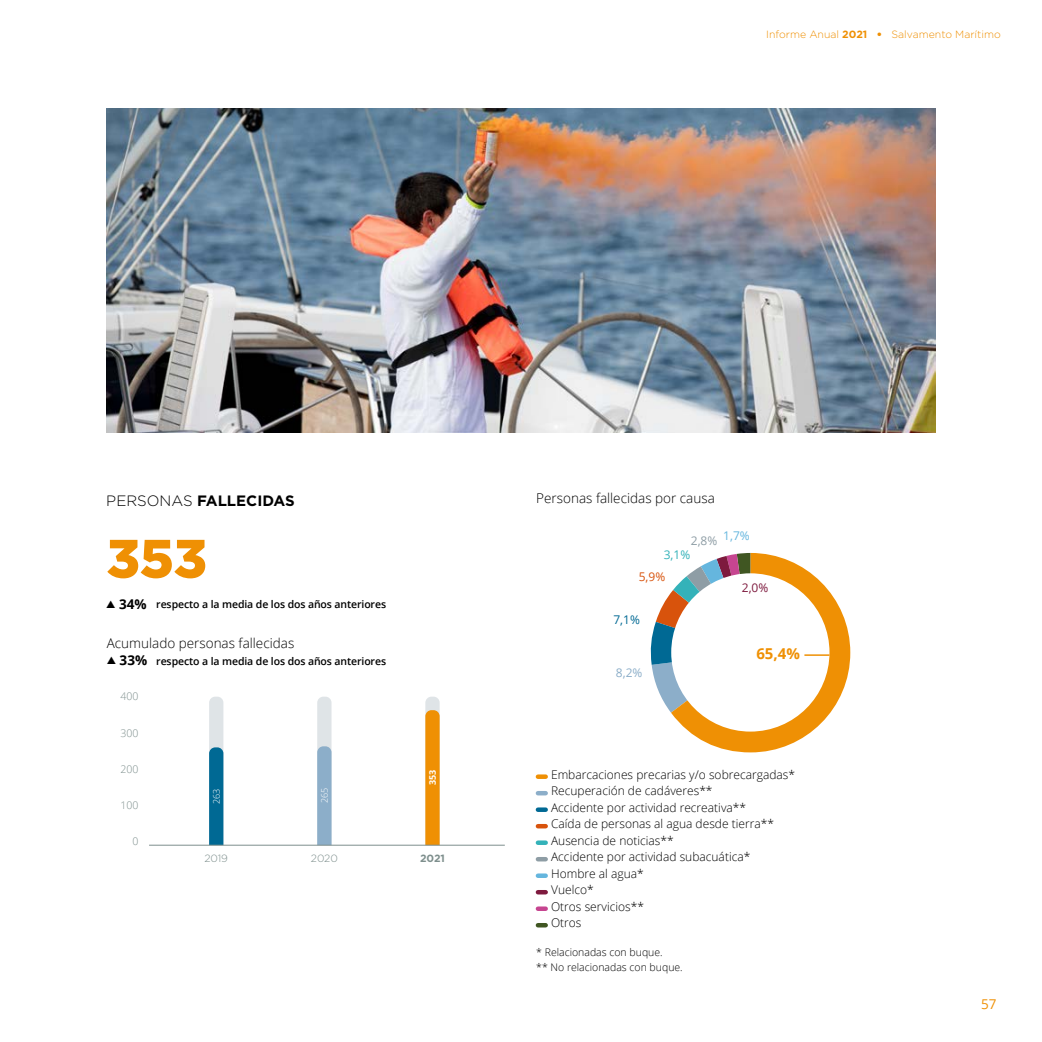
<style>
.page{position:relative;width:1042px;height:1042px;background:#fff}
.page>*{position:absolute;margin:0;border:0;box-sizing:border-box;transform-origin:0 0}
.t1{font:900 54px "Gotham Pro";color:#ef9004}
.t2{font:700 15px "Gotham";color:#000}
.t3{font:700 15px "Open Sans";color:#ef9004}
.t4{font:300 13.5px "Open Sans";color:#000}
.t5{font:13.5px "Open Sans";color:#ef9004}
.t6{font:300 12px/16.5px "Open Sans";color:#000}
.t7{font:12px "Open Sans";color:#8e9da5}
.t8{font:12px/21.9px "Open Sans";color:#34b2b9}
.t9{font:12px "Open Sans";color:#006994}
.t10{font:12px "Open Sans";color:#7e1a3e}
.t11{font:12px "Open Sans";color:#8caec9}
.t12{font:600 10.5px "Open Sans";letter-spacing:-.01em;color:#000}
.t13{font:300 10.5px/15px "Open Sans";color:#000}
.t14{font:300 10.5px "Gotham";color:#ef9004}
.t15{font:300 10.5px "Open Sans";letter-spacing:-.01em;color:#7e8f8d}
.t16{font:300 10.5px "Gotham";color:#7e8f8d}
.t17{font:700 10.5px "Gotham";color:#7e8f8d}
.t18{font:300 9px "Open Sans";letter-spacing:-.01em;color:#fff}
.t19{font:700 9px "Open Sans";color:#fff}
.s1{font-weight:700}
.s2{font-weight:900}
.s3{font-weight:300}
.s4{font-weight:700;font-size:13.5px}
.s5{color:#d8530c}
</style>
<div class="page">
<img style="left:106px;top:108px;width:829px;height:324px">
<svg style="left:317px;top:696px;width:14px;height:149px;background:#aac1d3"></svg>
<svg style="left:425px;top:696px;width:15px;height:149px;background:#ed9d25"></svg>
<svg style="left:209px;top:696px;width:14px;height:149px;background:#5095b1"></svg>
<svg style="left:538px;top:923px;width:8px;height:4px"></svg>
<div style="left:538px;top:906px;width:8px;height:5px;background:#c64590"></div>
<svg style="left:538px;top:890px;width:8px;height:4px"></svg>
<div style="left:538px;top:873px;width:8px;height:5px;background:#65b6de"></div>
<svg style="left:538px;top:857px;width:8px;height:4px"></svg>
<div style="left:538px;top:840px;width:8px;height:5px;background:#34b2b9"></div>
<svg style="left:538px;top:824px;width:8px;height:4px"></svg>
<div style="left:538px;top:807px;width:8px;height:5px;background:#006994"></div>
<svg style="left:538px;top:791px;width:8px;height:4px"></svg>
<div style="left:538px;top:774px;width:8px;height:5px;background:#ef9004"></div>
<svg style="left:650px;top:553px;width:200px;height:199px"></svg>
<div style="left:671px;top:573px;width:158px;height:158px;background:#fff;border-radius:50%"></div>
<hr style="left:804px;top:654px;width:25px;height:2px;background:#ef9004">
<hr style="left:149px;top:845px;width:356px;height:1px;background:#7e8f8d">
<p class="t14" style="left:766px;top:28px;width:236px">Informe Anual <span class="s1">2021</span> <span class="s2">•</span> Salvamento Marítimo</p>
<p class="t2" style="left:106px;top:491px;width:190px"><span class="s3">PERSONAS</span> FALLECIDAS</p>
<p class="t1" style="left:106px;top:527px;width:102px">353</p>
<p class="t12" style="left:106px;top:597px;width:281px">▲ <span class="s4">34%</span> respecto a la media de los dos años anteriores</p>
<p class="t4" style="left:107px;top:634px;width:189px">Acumulado personas fallecidas</p>
<p class="t12" style="left:107px;top:654px;width:281px">▲ <span class="s4">33%</span> respecto a la media de los dos años anteriores</p>
<p class="t15" style="left:121px;top:689px;width:19px">400</p>
<p class="t15" style="left:121px;top:725px;width:19px">300</p>
<p class="t15" style="left:121px;top:762px;width:19px">200</p>
<p class="t15" style="left:121px;top:798px;width:19px">100</p>
<p class="t15" style="left:132px;top:834px;width:7px">0</p>
<p class="t18" style="left:318px;top:803px;width:17px;rotate:-90deg">265</p>
<p class="t18" style="left:210px;top:804px;width:17px;rotate:-90deg">263</p>
<p class="t16" style="left:204px;top:852px;width:25px">2019</p>
<p class="t16" style="left:311px;top:852px;width:28px">2020</p>
<p class="t19" style="left:426px;top:785px;width:17px;rotate:-90deg">353</p>
<p class="t17" style="left:420px;top:851px;width:26px">2021</p>
<p class="t4" style="left:536px;top:488px;width:180px">Personas fallecidas por causa</p>
<p class="t7" style="left:691px;top:532px;width:60px">2,8% <sup>1,7%</sup></p>
<p class="t8" style="left:639px;top:543px;width:53px;text-indent:25px">3,1%<br><span class="s5">5,9%</span></p>
<p class="t9" style="left:613px;top:612px;width:28px">7,1%</p>
<p class="t10" style="left:742px;top:579px;width:28px">2,0%</p>
<p class="t11" style="left:616px;top:664px;width:28px">8,2%</p>
<p class="t3" style="left:756px;top:643px;width:45px">65,4%</p>
<p class="t6" style="left:551px;top:766px;width:246px">Embarcaciones precarias y/o sobrecargadas*<br>Recuperación de cadáveres**<br>Accidente por actividad recreativa**<br>Caída de personas al agua desde tierra**<br>Ausencia de noticias**<br>Accidente por actividad subacuática*<br>Hombre al agua*<br>Vuelco*<br>Otros servicios**<br>Otros</p>
<p class="t13" style="left:536px;top:944px;width:148px">* Relacionadas con buque.<br>** No relacionadas con buque.</p>
<p class="t5" style="left:981px;top:994px;width:17px">57</p>
</div>
